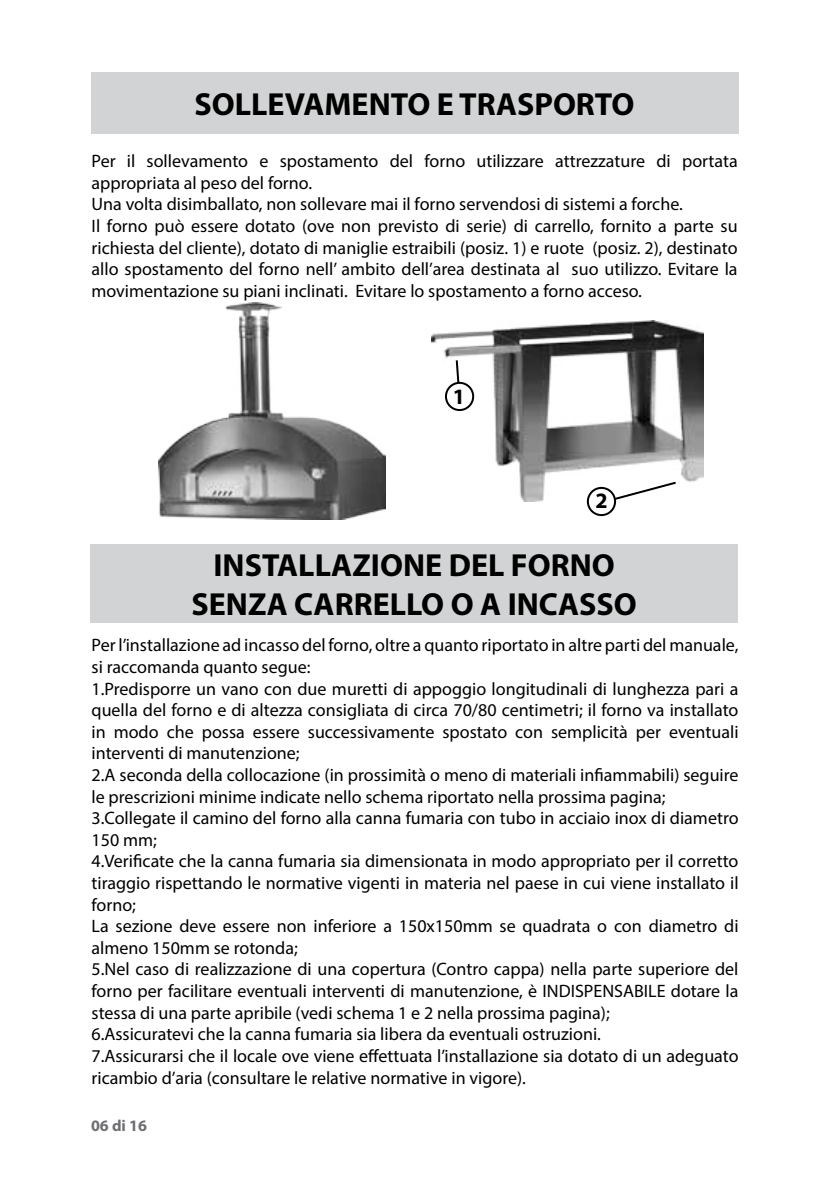
<style>
.page{position:relative;width:840px;height:1191px;background:#fff}
.page>*{position:absolute;margin:0;border:0;box-sizing:border-box;transform-origin:0 0}
.t1{font:700 32px/38.4px "Myriad Pro";color:#000;text-align:center}
.t2{font:700 22px "Myriad Pro";color:#000}
.t3{font:18px/21.6px "Myriad Pro";color:#000}
.t4{font:700 16px "Myriad Pro";color:#6d6e71}
</style>
<div class="page">
<div style="left:91px;top:72px;width:646px;height:61px;background:#d1d3d4"></div>
<img style="left:159px;top:302px;width:227px;height:217px">
<img style="left:431px;top:320px;width:272px;height:181px">
<div style="left:586px;top:487px;width:29px;height:29px;border:2px solid #000;border-radius:50%"></div>
<svg style="left:612px;top:480px;width:65px;height:21px"></svg>
<svg style="left:454px;top:358px;width:7px;height:25px"></svg>
<div style="left:445px;top:383px;width:28px;height:27px;background:#fff;border-radius:50%"></div>
<div style="left:444px;top:382px;width:30px;height:29px;border:2px solid #000;border-radius:50%"></div>
<div style="left:91px;top:544px;width:646px;height:78px;background:#d1d3d4"></div>
<h1 class="t1" style="left:194px;top:84px;width:441px">SOLLEVAMENTO E TRASPORTO</h1>
<p class="t3" style="left:91px;top:150px;width:647px">Per il sollevamento e spostamento del forno utilizzare attrezzature di portata appropriata al peso del forno.<br>Una volta disimballato, non sollevare mai il forno servendosi di sistemi a forche.<br>Il forno può essere dotato (ove non previsto di serie) di carrello, fornito a parte su richiesta del cliente), dotato di maniglie estraibili (posiz. 1) e ruote (posiz. 2), destinato allo spostamento del forno nell’ ambito dell’area destinata al suo utilizzo. Evitare la movimentazione su piani inclinati. Evitare lo spostamento a forno acceso.</p>
<p class="t2" style="left:452px;top:382px;width:14px">1</p>
<p class="t2" style="left:595px;top:486px;width:14px">2</p>
<h1 class="t1" style="left:191px;top:545px;width:446px">INSTALLAZIONE DEL FORNO<br>SENZA CARRELLO O A INCASSO</h1>
<p class="t3" style="left:91px;top:634px;width:648px">Per l’installazione ad incasso del forno, oltre a quanto riportato in altre parti del manuale, si raccomanda quanto segue:<br>1.Predisporre un vano con due muretti di appoggio longitudinali di lunghezza pari a quella del forno e di altezza consigliata di circa 70/80 centimetri; il forno va installato in modo che possa essere successivamente spostato con semplicità per eventuali interventi di manutenzione;<br>2.A seconda della collocazione (in prossimità o meno di materiali infiammabili) seguire le prescrizioni minime indicate nello schema riportato nella prossima pagina; 3.Collegate il camino del forno alla canna fumaria con tubo in acciaio inox di diametro 150 mm;<br>4.Verificate che la canna fumaria sia dimensionata in modo appropriato per il corretto tiraggio rispettando le normative vigenti in materia nel paese in cui viene installato il forno;<br>La sezione deve essere non inferiore a 150x150mm se quadrata o con diametro di almeno 150mm se rotonda;<br>5.Nel caso di realizzazione di una copertura (Contro cappa) nella parte superiore del forno per facilitare eventuali interventi di manutenzione, è INDISPENSABILE dotare la stessa di una parte apribile (vedi schema 1 e 2 nella prossima pagina);<br>6.Assicuratevi che la canna fumaria sia libera da eventuali ostruzioni.<br>7.Assicurarsi che il locale ove viene effettuata l’installazione sia dotato di un adeguato ricambio d’aria (consultare le relative normative in vigore).</p>
<p class="t4" style="left:91px;top:1115px;width:57px">06 di 16</p>
</div>
